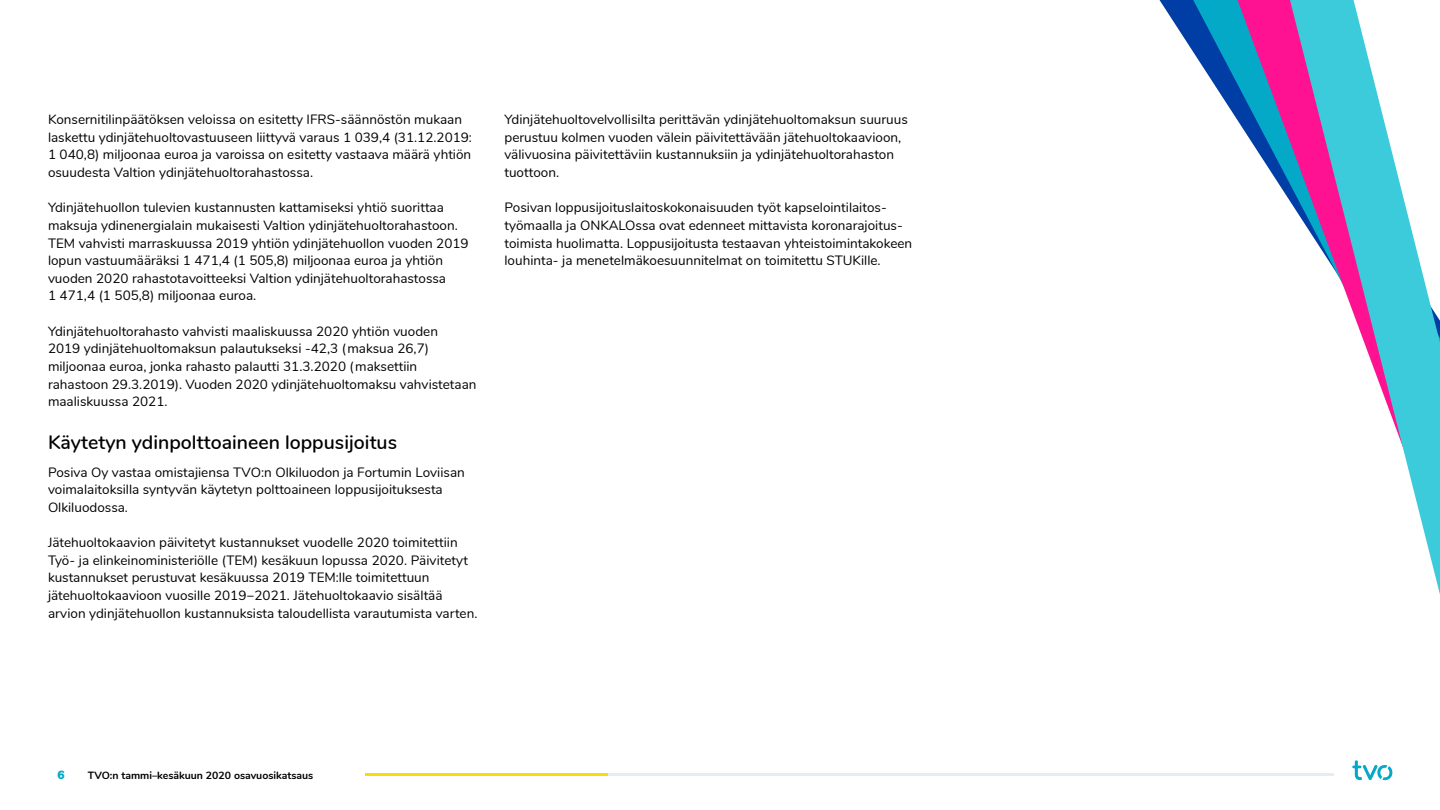
<style>
.page{position:relative;width:1440px;height:810px;background:#fff}
.page>*{position:absolute;margin:0;border:0;box-sizing:border-box;transform-origin:0 0}
.t1{font:600 19.5px "Nunito";color:#000}
.t2{font:13.5px/17.6px "Nunito";color:#000}
.t3{font:900 12px "Nunito";color:#04a9c7}
.t4{font:700 10.5px "Nunito";color:#000}
</style>
<div class="page">
<svg style="left:1160px;top:0;width:33px;height:52px"></svg>
<svg style="left:1193px;top:0;width:44px;height:120px"></svg>
<svg style="left:1237px;top:0;width:53px;height:201px"></svg>
<svg style="left:1290px;top:0;width:150px;height:594px"></svg>
<svg style="left:1352px;top:760px;width:40px;height:20px"></svg>
<hr style="left:365px;top:773px;width:969px;height:3px;background:#e6ecf6">
<hr style="left:365px;top:773px;width:49px;height:3px;background:#fadc0a">
<hr style="left:414px;top:773px;width:48px;height:3px;background:#fadc0a">
<hr style="left:462px;top:773px;width:49px;height:3px;background:#fadc0a">
<hr style="left:511px;top:773px;width:48px;height:3px;background:#fadc0a">
<hr style="left:559px;top:773px;width:49px;height:3px;background:#fadc0a">
<p class="t2" style="left:48px;top:110px;width:426px">Konsernitilinpäätöksen veloissa on esitetty IFRS-säännöstön mukaan laskettu ydinjätehuoltovastuuseen liittyvä varaus 1 039,4 (31.12.2019:<br>1 040,8) miljoonaa euroa ja varoissa on esitetty vastaava määrä yhtiön osuudesta Valtion ydinjätehuoltorahastossa.</p>
<p class="t2" style="left:48px;top:198px;width:422px">Ydinjätehuollon tulevien kustannusten kattamiseksi yhtiö suorittaa maksuja ydinenergialain mukaisesti Valtion ydinjätehuoltorahastoon.<br>TEM vahvisti marraskuussa 2019 yhtiön ydinjätehuollon vuoden 2019 lopun vastuumääräksi 1 471,4 (1 505,8) miljoonaa euroa ja yhtiön vuoden 2020 rahastotavoitteeksi Valtion ydinjätehuoltorahastossa<br>1 471,4 (1 505,8) miljoonaa euroa.</p>
<p class="t2" style="left:48px;top:321px;width:430px">Ydinjätehuoltorahasto vahvisti maaliskuussa 2020 yhtiön vuoden<br>2019 ydinjätehuoltomaksun palautukseksi -42,3 (maksua 26,7) miljoonaa euroa, jonka rahasto palautti 31.3.2020 (maksettiin rahastoon 29.3.2019). Vuoden 2020 ydinjätehuoltomaksu vahvistetaan maaliskuussa 2021.</p>
<h1 class="t1" style="left:48px;top:428px;width:351px">Käytetyn ydinpolttoaineen loppusijoitus</h1>
<p class="t2" style="left:48px;top:462px;width:418px">Posiva Oy vastaa omistajiensa TVO:n Olkiluodon ja Fortumin Loviisan voimalaitoksilla syntyvän käytetyn polttoaineen loppusijoituksesta<br>Olkiluodossa.</p>
<p class="t2" style="left:48px;top:533px;width:431px">Jätehuoltokaavion päivitetyt kustannukset vuodelle 2020 toimitettiin Työ- ja elinkeinoministeriölle (TEM) kesäkuun lopussa 2020. Päivitetyt kustannukset perustuvat kesäkuussa 2019 TEM:lle toimitettuun jätehuoltokaavioon vuosille 2019−2021. Jätehuoltokaavio sisältää arvion ydinjätehuollon kustannuksista taloudellista varautumista varten.</p>
<p class="t2" style="left:505px;top:110px;width:405px">Ydinjätehuoltovelvollisilta perittävän ydinjätehuoltomaksun suuruus perustuu kolmen vuoden välein päivitettävään jätehuoltokaavioon, välivuosina päivitettäviin kustannuksiin ja ydinjätehuoltorahaston tuottoon.</p>
<p class="t2" style="left:505px;top:198px;width:409px">Posivan loppusijoituslaitoskokonaisuuden työt kapselointilaitos&shy;työmaalla ja ONKALOssa ovat edenneet mittavista koronarajoitus&shy;toimista huolimatta. Loppusijoitusta testaavan yhteistoimintakokeen louhinta- ja menetelmäkoesuunnitelmat on toimitettu STUKille.</p>
<p class="t3" style="left:57px;top:765px;width:9px">6</p>
<p class="t4" style="left:88px;top:768px;width:227px">TVO:n tammi–kesäkuun 2020 osavuosikatsaus</p>
</div>
